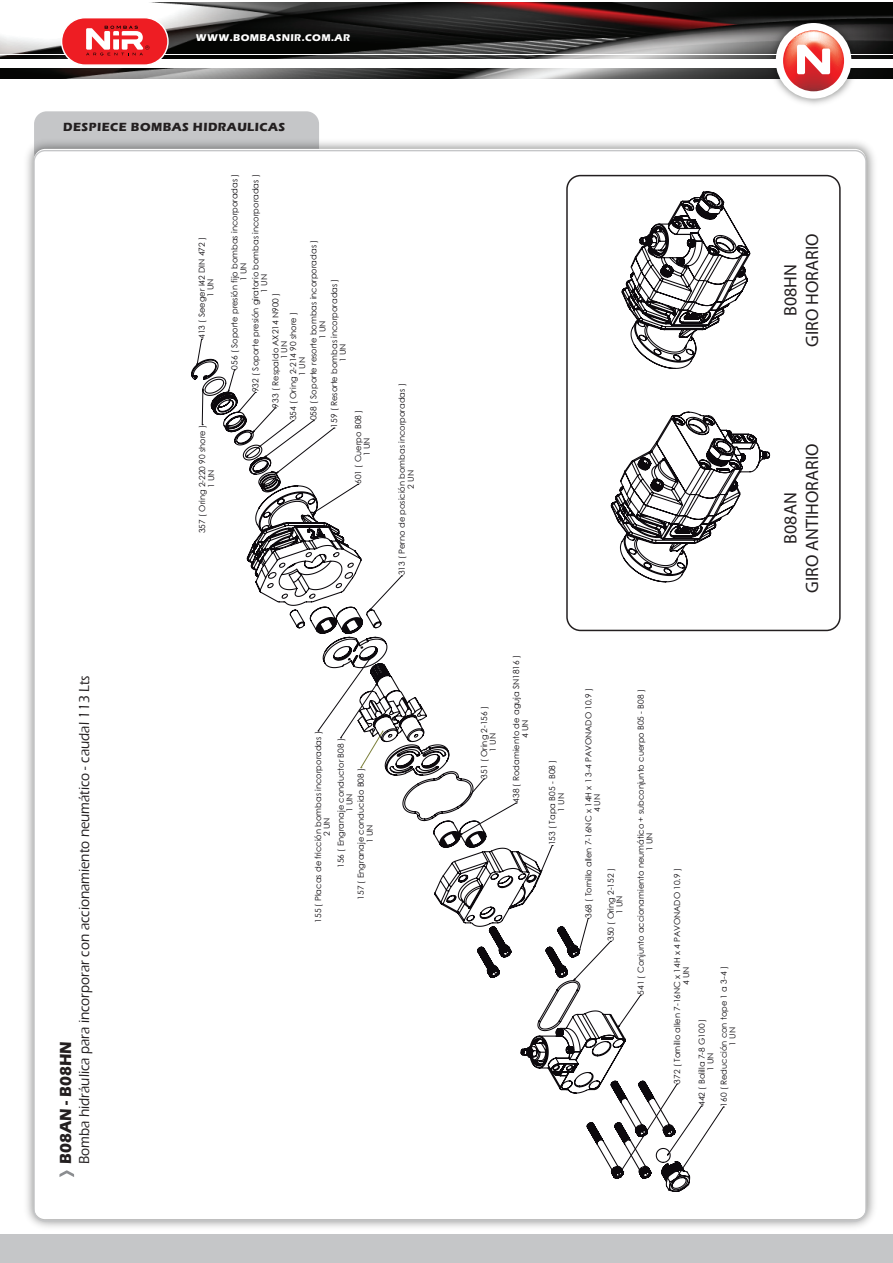
<style>
.page{position:relative;width:893px;height:1263px;background:#fff}
.page>*{position:absolute;margin:0;border:0;box-sizing:border-box;transform-origin:0 0}
.t1{font:18px/21.6px "Myriad";color:#231f20;text-align:center}
.t2{font:700 16.5px "Eras ITC";color:#231f20;scale:.92 1}
.t3{font:500 14.85px "Eras ITC";color:#231f20;scale:.92 1}
.t4{font:700 12.15px "Eras ITC";letter-spacing:.04em;color:#231f20}
.t5{font:700 10.05px "Eras ITC";letter-spacing:.04em;color:#fff}
.t6{font:8.4px/8.7px "Century Gothic";color:#0c090d;text-align:center}
</style>
<div class="page">
<div style="left:34px;top:111px;width:285px;height:54px;background:#c5c6c8;border-radius:13px"></div>
<img style="left:27px;top:140px;width:847px;height:1087px">
<div style="left:34px;top:149px;width:832px;height:1070px;background:#fff;border-radius:11px"></div>
<div style="left:566px;top:175px;width:275px;height:456px;border:2px solid #231f20;border-radius:14px"></div>
<div style="left:0;top:1234px;width:893px;height:29px;background:#c5c6c8"></div>
<img style="left:0;top:3px;width:893px;height:76px">
<img style="left:764px;top:11px;width:99px;height:94px">
<div style="left:776px;top:23px;width:75px;height:76px;background:#fff;border-radius:50%"></div>
<hr style="left:0;top:54px;width:893px;height:1px;background:#fff">
<div style="left:0;top:59px;width:893px;height:8px;background:#fff"></div>
<svg style="left:783px;top:30px;width:61px;height:61px"></svg>
<svg style="left:61px;top:17px;width:108px;height:48px"></svg>
<svg style="left:59px;top:1170px;width:15px;height:7px"></svg>
<svg style="left:724px;top:429px;width:47px;height:88px"></svg>
<svg style="left:621px;top:191px;width:130px;height:147px"></svg>
<svg style="left:197px;top:338px;width:527px;height:819px"></svg>
<svg style="left:191px;top:358px;width:500px;height:834px"></svg>
<p class="t5" style="left:196px;top:32px;width:156px">WWW.BOMBASNIR.COM.AR</p>
<h3 class="t4" style="left:63px;top:120px;width:224px">DESPIECE BOMBAS HIDRAULICAS</h3>
<p class="t6" style="left:197px;top:339px;width:103px;rotate:-90deg">413 ( Seeger I42 DIN 472 )<br>1 UN</p>
<p class="t6" style="left:198px;top:533px;width:110px;rotate:-90deg">357 ( Oring 2-220 90 shore )<br>1 UN</p>
<p class="t6" style="left:230px;top:369px;width:197px;rotate:-90deg">056 ( Soporte presión fijo bombas incorporadas )<br>1 UN</p>
<p class="t6" style="left:251px;top:392px;width:219px;rotate:-90deg">932 ( Soporte presión giratorio bombas incorporadas )<br>1 UN</p>
<p class="t6" style="left:309px;top:420px;width:182px;rotate:-90deg">058 ( Soporte resorte bombas incorporadas )<br>1 UN</p>
<p class="t6" style="left:330px;top:428px;width:151px;rotate:-90deg">159 ( Resorte bombas incorporadas )<br>1 UN</p>
<p class="t6" style="left:271px;top:407px;width:116px;rotate:-90deg">933 ( Respaldo AX214 N900 )<br>1 UN</p>
<p class="t6" style="left:289px;top:420px;width:110px;rotate:-90deg">354 ( Oring 2-214 90 shore )<br>1 UN</p>
<p class="t6" style="left:353px;top:484px;width:76px;rotate:-90deg">601 ( Cuerpo B08 )<br>1 UN</p>
<p class="t6" style="left:397px;top:575px;width:194px;rotate:-90deg">313 ( Perno de posición bombas incorporadas )<br>2 UN</p>
<h3 class="t3" style="left:76px;top:1164px;width:532px;rotate:-90deg">Bomba hidráulica para incorporar con accionamiento neumático - caudal 113 Lts</h3>
<h2 class="t2" style="left:56px;top:1164px;width:135px;rotate:-90deg">B08AN - B08HN</h2>
<p class="t6" style="left:314px;top:923px;width:193px;rotate:-90deg">155 ( Placas de fricción bombas incorporadas )<br>2 UN</p>
<p class="t6" style="left:336px;top:868px;width:131px;rotate:-90deg">156 ( Engranaje conductor B08 )<br>1 UN</p>
<p class="t6" style="left:356px;top:900px;width:133px;rotate:-90deg">157 ( Engranaje conducido B08 )<br>1 UN</p>
<p class="t6" style="left:480px;top:778px;width:74px;rotate:-90deg">351 ( Oring 2-156 )<br>1 UN</p>
<p class="t6" style="left:512px;top:803px;width:149px;rotate:-90deg">438 ( Rodamiento de aguja SN1816 )<br>4 UN</p>
<p class="t6" style="left:548px;top:845px;width:87px;rotate:-90deg">153 ( Tapa B05 - B08 )<br>1 UN</p>
<p class="t6" style="left:584px;top:918px;width:231px;rotate:-90deg">368 ( Tornillo allen 7-16NC x 14H x 1 3-4 PAVONADO 10.9 )<br>4 UN</p>
<p class="t6" style="left:606px;top:941px;width:74px;rotate:-90deg">350 ( Oring 2-152 )<br>1 UN</p>
<p class="t6" style="left:636px;top:995px;width:307px;rotate:-90deg">541 ( Conjunto accionamiento neumático + subconjunto cuerpo B05 - B08 )<br>1 UN</p>
<p class="t6" style="left:673px;top:1083px;width:217px;rotate:-90deg">372 ( Tornillo allen 7-16NC x 14H x 4 PAVONADO 10.9 )<br>4 UN</p>
<p class="t6" style="left:719px;top:1106px;width:142px;rotate:-90deg">160 ( Reducción con tope 1 a 3-4 )<br>1 UN</p>
<p class="t6" style="left:697px;top:1106px;width:89px;rotate:-90deg">442 ( Bolilla 7-8 G100 )<br>1 UN</p>
<h1 class="t1" style="left:779px;top:347px;width:115px;rotate:-90deg">B08HN<br>GIRO HORARIO</h1>
<h1 class="t1" style="left:779px;top:593px;width:151px;rotate:-90deg">B08AN<br>GIRO ANTIHORARIO</h1>
</div>
